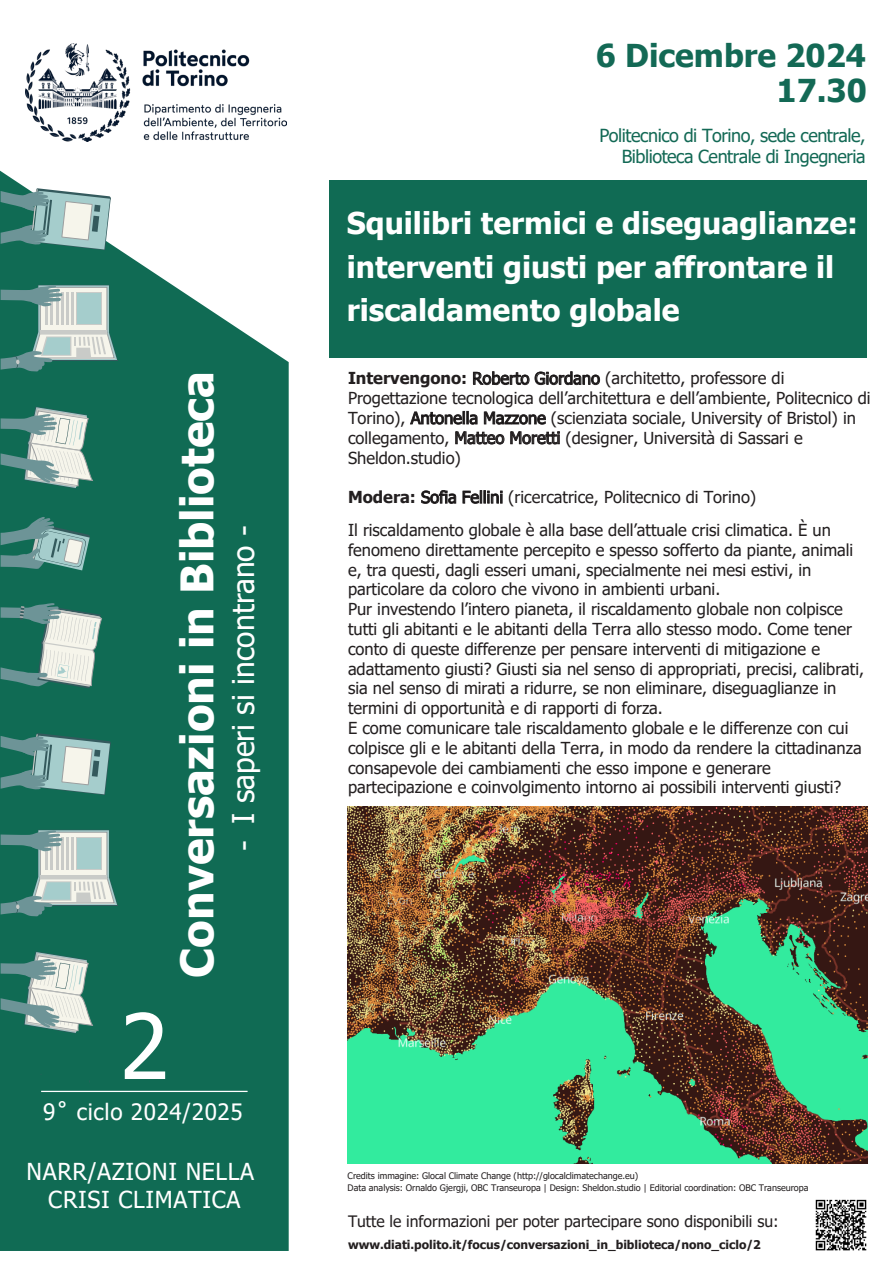
<style>
.page{position:relative;width:893px;height:1263px;background:#fff}
.page>*{position:absolute;margin:0;border:0;box-sizing:border-box;transform-origin:0 0}
.t1{font:90px "Tahoma";color:#fff}
.t2{font:700 44.85px "Tahoma";color:#fff}
.t3{font:700 31.5px/35.4px "Tahoma";color:#136955;text-align:right}
.t4{font:700 30px/43.5px "Tahoma";color:#fff}
.t5{font:30px "Tahoma";color:#fff}
.t6{font:23.4px/28px "Tahoma";letter-spacing:.03em;color:#fff;text-align:center}
.t7{font:22.5px "Tahoma";letter-spacing:.03em;color:#fff}
.t8{font:18px/21.6px "Tahoma";letter-spacing:-.025em;color:#136955;text-align:right}
.t9{font:16.5px/19.8px "Tahoma";color:#231f20}
.t10{font:15.75px "Tahoma";color:#231f20}
.t11{font:700 12px "Tahoma";color:#231f20}
.t12{font:9px/12px "Tahoma";color:#231f20}
.s1{font-weight:700}
.s2{color:#000001}
</style>
<div class="page">
<svg style="left:0;top:171px;width:289px;height:1080px;fill:#106b54"></svg>
<div style="left:329px;top:181px;width:537px;height:177px;background:#106b54"></div>
<hr style="left:41px;top:1091px;width:207px;height:1px;background:#fff">
<svg style="left:473px;top:371px;width:56px;height:14px"></svg>
<svg style="left:535px;top:371px;width:65px;height:14px"></svg>
<svg style="left:410px;top:411px;width:67px;height:13px"></svg>
<svg style="left:484px;top:412px;width:62px;height:12px"></svg>
<svg style="left:455px;top:431px;width:49px;height:13px"></svg>
<svg style="left:510px;top:431px;width:50px;height:13px"></svg>
<svg style="left:421px;top:490px;width:35px;height:14px"></svg>
<svg style="left:463px;top:490px;width:39px;height:14px"></svg>
<svg style="left:1px;top:733px;width:110px;height:62px"></svg>
<svg style="left:1px;top:951px;width:92px;height:82px"></svg>
<div style="left:38px;top:830px;width:71px;height:48px;background:#a2bfbf"></div>
<svg style="left:40px;top:832px;width:67px;height:43px"></svg>
<div style="left:76px;top:837px;width:26px;height:32px;background:#a5cdcc"></div>
<hr style="left:72px;top:837px;width:2px;height:32px;background:#c9cbc8">
<hr style="left:66px;top:837px;width:2px;height:32px;background:#c9cbc8">
<hr style="left:61px;top:837px;width:2px;height:32px;background:#c9cbc8">
<hr style="left:56px;top:837px;width:2px;height:32px;background:#c9cbc8">
<hr style="left:51px;top:837px;width:2px;height:32px;background:#c9cbc8">
<hr style="left:46px;top:837px;width:2px;height:32px;background:#c9cbc8">
<hr style="left:40px;top:875px;width:67px;height:2px;background:#c9cbc8">
<svg style="left:1px;top:829px;width:61px;height:22px"></svg>
<svg style="left:1px;top:877px;width:117px;height:39px"></svg>
<img style="left:25px;top:44px;width:261px;height:98px">
<svg style="left:1px;top:516px;width:89px;height:54px"></svg>
<svg style="left:1px;top:188px;width:110px;height:62px"></svg>
<svg style="left:1px;top:407px;width:92px;height:82px"></svg>
<svg style="left:1px;top:602px;width:101px;height:86px"></svg>
<div style="left:38px;top:285px;width:71px;height:48px;background:#a3c4c3"></div>
<div style="left:40px;top:287px;width:67px;height:46px;background:#f6f5eb;border:1px solid #9c9fa0"></div>
<div style="left:76px;top:292px;width:26px;height:33px;background:#a5cdcc"></div>
<hr style="left:72px;top:292px;width:2px;height:33px;background:#c9cbc8">
<hr style="left:66px;top:292px;width:2px;height:33px;background:#c9cbc8">
<hr style="left:61px;top:292px;width:2px;height:33px;background:#c9cbc8">
<hr style="left:56px;top:292px;width:2px;height:33px;background:#c9cbc8">
<hr style="left:51px;top:292px;width:2px;height:33px;background:#c9cbc8">
<hr style="left:46px;top:292px;width:2px;height:33px;background:#c9cbc8">
<hr style="left:40px;top:330px;width:67px;height:2px;background:#c9cbc8">
<svg style="left:1px;top:285px;width:61px;height:22px"></svg>
<svg style="left:1px;top:332px;width:117px;height:40px"></svg>
<img style="left:815px;top:1199px;width:52px;height:52px">
<img style="left:348px;top:806px;width:520px;height:357px">
<h2 class="t2" style="left:166px;top:977px;width:608px;rotate:-90deg">Conversazioni in Biblioteca</h2>
<h3 class="t5" style="left:223px;top:851px;width:327px;rotate:-90deg">- I saperi si incontrano -</h3>
<h1 class="t1" style="left:120px;top:986px;width:51px">2</h1>
<h3 class="t7" style="left:43px;top:1096px;width:201px">9˚ ciclo 2024/2025</h3>
<h3 class="t6" style="left:27px;top:1159px;width:229px">NARR/AZIONI NELLA<br>CRISI CLIMATICA</h3>
<h3 class="t3" style="left:596px;top:39px;width:272px">6 Dicembre 2024<br>17.30</h3>
<p class="t8" style="left:599px;top:125px;width:268px">Politecnico di Torino, sede centrale,<br>Biblioteca Centrale di Ingegneria</p>
<h3 class="t4" style="left:347px;top:203px;width:513px">Squilibri termici e diseguaglianze: interventi giusti per affrontare il riscaldamento globale</h3>
<p class="t9" style="left:348px;top:369px;width:524px"><span class="s1">Intervengono:</span> <span class="s2">Roberto Giordano</span> (architetto, professore di Progettazione tecnologica dell’architettura e dell’ambiente, Politecnico di Torino), <span class="s2">Antonella Mazzone</span> (scienziata sociale, University of Bristol) in collegamento, Matteo Moretti (designer, Università di Sassari e Sheldon.studio)</p>
<p class="t9" style="left:348px;top:488px;width:410px"><span class="s1">Modera:</span> <span class="s2">Sofia Fellini</span> (ricercatrice, Politecnico di Torino)</p>
<p class="t9" style="left:348px;top:521px;width:518px">Il riscaldamento globale è alla base dell’attuale crisi climatica. È un fenomeno direttamente percepito e spesso sofferto da piante, animali e, tra questi, dagli esseri umani, specialmente nei mesi estivi, in particolare da coloro che vivono in ambienti urbani.<br>Pur investendo l’intero pianeta, il riscaldamento globale non colpisce tutti gli abitanti e le abitanti della Terra allo stesso modo. Come tener conto di queste differenze per pensare interventi di mitigazione e adattamento giusti? Giusti sia nel senso di appropriati, precisi, calibrati, sia nel senso di mirati a ridurre, se non eliminare, diseguaglianze in termini di opportunità e di rapporti di forza.<br>E come comunicare tale riscaldamento globale e le differenze con cui colpisce gli e le abitanti della Terra, in modo da rendere la cittadinanza consapevole dei cambiamenti che esso impone e generare partecipazione e coinvolgimento intorno ai possibili interventi giusti?</p>
<p class="t12" style="left:348px;top:1170px;width:462px">Credits immagine: Glocal Climate Change (http://glocalclimatechange.eu)<br>Data analysis: Ornaldo Gjergji, OBC Transeuropa | Design: Sheldon.studio | Editorial coordination: OBC Transeuropa</p>
<p class="t10" style="left:348px;top:1210px;width:432px">Tutte le informazioni per poter partecipare sono disponibili su:</p>
<p class="t11" style="left:348px;top:1236px;width:414px">www.diati.polito.it/focus/conversazioni_in_biblioteca/nono_ciclo/2</p>
</div>
